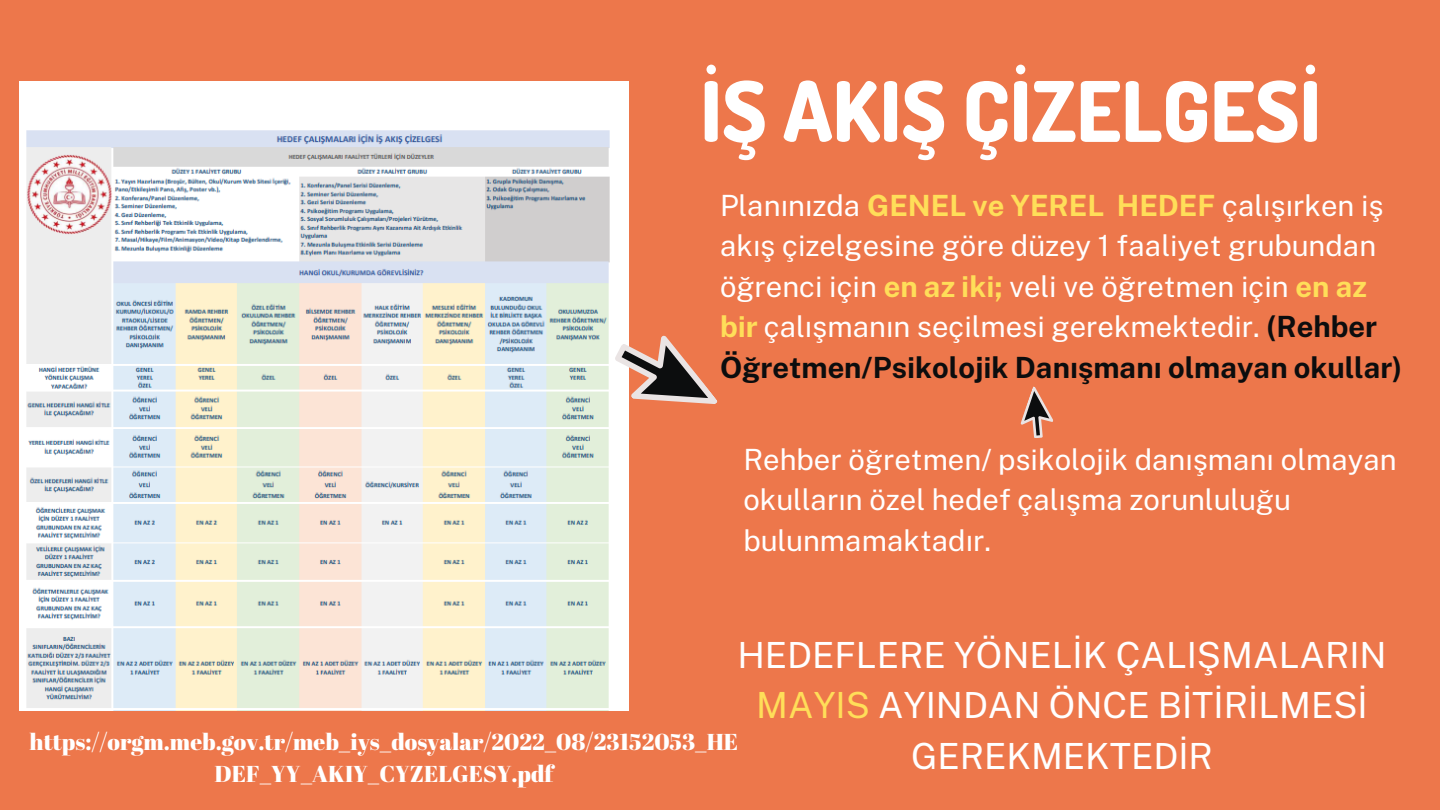
<style>
.page{position:relative;width:1440px;height:810px;background:#ed774b}
.page>*{position:absolute;margin:0;border:0;box-sizing:border-box;transform-origin:0 0}
.t1{font:800 83.4px "Dosis";color:#fff}
.t2{font:36px/50.2px "Public Sans";color:#fff;text-align:center}
.t3{font:29.2px/40.5px "Public Sans";color:#fff}
.t4{font:23px/31.9px "Abril Fatface";color:#fff;text-align:center}
.s1{font-weight:700;color:#ffde59}
.s2{font-weight:700;color:#0c0d0e}
.s3{color:#ffde59}
</style>
<div class="page">
<img style="left:19px;top:81px;width:609px;height:630px">
<svg style="left:615px;top:336px;width:102px;height:68px"></svg>
<svg style="left:1021px;top:386px;width:32px;height:52px"></svg>
<p class="t1" style="left:700px;top:56px;width:623px">İŞ AKIŞ ÇİZELGESİ</p>
<p class="t3" style="left:720px;top:185px;width:684px">Planınızda <span class="s1">GENEL ve YEREL HEDEF</span> çalışırken iş akış çizelgesi ne göre düzey 1 faaliyet grubundan öğrenci içi n <span class="s1">en az iki;</span> veli ve öğretmen içi n <span class="s1">en az bir</span> çalışmanın seçi lmesi gerekmektedi r. <span class="s2">(Rehber Öğretmen/Psikolojik Danışmanı olmayan okullar)</span></p>
<p class="t3" style="left:743px;top:439px;width:655px">Rehber öğretmen/ psi koloji k danışmanı olmayan okulların özel hedef çalışma zorunluluğu bulunmamaktadır.</p>
<p class="t2" style="left:737px;top:630px;width:651px">HEDEFLERE YÖNELİK ÇALIŞMALARIN<br><span class="s3">MAYIS</span> AYINDAN ÖNCE BİTİRİLMESİ<br>GEREKMEKTEDİR</p>
<p class="t4" style="left:30px;top:725px;width:710px">https://orgm.meb.gov.tr/meb_iys_dosyalar/2022_08/23152053_HE<br>DEF_YY_AKIY_CYZELGESY.pdf</p>
</div>
